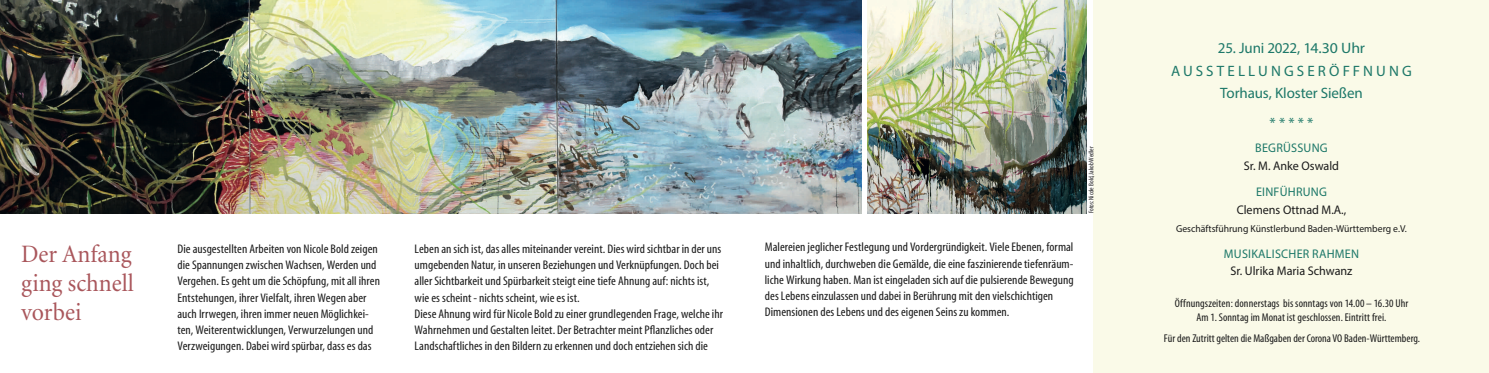
<style>
.page{position:relative;width:1489px;height:373px;background:#fff}
.page>*{position:absolute;margin:0;border:0;box-sizing:border-box;transform-origin:0 0}
.t1{font:25px/28.8px "Minion LT";color:#a9565b;text-align:justify;scale:.95 1}
.t2{font:15px/22.5px "Myriad Pro";letter-spacing:-.005em;color:#1d7869;text-align:center}
.t3{font:condensed 12.5px/16.2px "Myriad";letter-spacing:.005em;color:#1a1a1a;scale:1.05 1}
.t4{font:12.5px "Myriad Pro";color:#1a1a1a}
.t5{font:12.5px "Myriad Pro";letter-spacing:.02em;color:#1d7869}
.t6{font:condensed 11.25px/13.8px "Myriad";letter-spacing:.005em;color:#1a1a1a;text-align:center}
.t7{font:10px "Myriad Pro";color:#1a1a1a}
.t8{font:condensed 6.88px "Myriad";color:#1a1a1a}
</style>
<div class="page">
<div style="left:1093px;top:0;width:395px;height:372px;background:#fafae8"></div>
<img style="left:0;top:0;width:861px;height:213px">
<img style="left:867px;top:0;width:219px;height:213px">
<h1 class="t1" style="left:21px;top:240px;width:120px">Der Anfang ging schnell vorbei</h1>
<p class="t3" style="left:414px;top:240px;width:295px">Leben an sich ist, das alles miteinander vereint. Dies wird sichtbar in der uns umgebenden Natur, in unseren Beziehungen und Verknüpfungen. Doch bei aller Sichtbarkeit und Spürbarkeit steigt eine tiefe Ahnung auf: nichts ist, wie es scheint - nichts scheint, wie es ist.<br>Diese Ahnung wird für Nicole Bold zu einer grundlegenden Frage, welche ihr Wahrnehmen und Gestalten leitet. Der Betrachter meint Pflanzliches oder Landschaftliches in den Bildern zu erkennen und doch entziehen sich die</p>
<p class="t3" style="left:764px;top:239px;width:295px">Malereien jeglicher Festlegung und Vordergründigkeit. Viele Ebenen, formal und inhaltlich, durchweben die Gemälde, die eine faszinierende tiefenräum&shy;liche Wirkung haben. Man ist eingeladen sich auf die pulsierende Bewegung des Lebens einzulassen und dabei in Berührung mit den vielschichtigen Dimensionen des Lebens und des eigenen Seins zu kommen.</p>
<p class="t3" style="left:177px;top:240px;width:194px">Die ausgestellten Arbeiten von Nicole Bold zeigen die Spannungen zwischen Wachsen, Werden und Vergehen. Es geht um die Schöpfung, mit all ihren Entstehungen, ihrer Vielfalt, ihren Wegen aber auch Irrwegen, ihren immer neuen Möglichkei&shy;ten, Weiterentwicklungen, Verwurzelungen und Verzweigungen. Dabei wird spürbar, dass es das</p>
<p class="t8" style="left:1087px;top:213px;width:68px;rotate:-90deg">Fotos: Nicole Bold, Jakob Wedler</p>
<p class="t2" style="left:1170px;top:36px;width:242px">25. Juni 2022, 14.30 Uhr<br>AUSSTELLUNGSERÖFFNUNG<br>Torhaus, Kloster Sießen</p>
<p class="t2" style="left:1269px;top:111px;width:45px">* * * * *</p>
<p class="t5" style="left:1255px;top:140px;width:74px">BEGRÜSSUNG</p>
<p class="t4" style="left:1243px;top:158px;width:97px">Sr. M. Anke Oswald</p>
<p class="t5" style="left:1255px;top:184px;width:72px">EINFÜHRUNG</p>
<p class="t4" style="left:1236px;top:202px;width:111px">Clemens Ottnad M.A.,</p>
<p class="t7" style="left:1175px;top:221px;width:232px">Geschäftsführung Künstlerbund Baden-Württemberg e.V.</p>
<p class="t5" style="left:1223px;top:245px;width:137px">MUSIKALISCHER RAHMEN</p>
<p class="t4" style="left:1230px;top:263px;width:123px">Sr. Ulrika Maria Schwanz</p>
<p class="t6" style="left:1174px;top:296px;width:235px">Öffnungszeiten: donnerstags bis sonntags von 14.00 – 16.30 Uhr<br>Am 1. Sonntag im Monat ist geschlossen. Eintritt frei.</p>
<p class="t6" style="left:1163px;top:331px;width:257px">Für den Zutritt gelten die Maßgaben der Corona VO Baden-Württemberg.</p>
</div>
